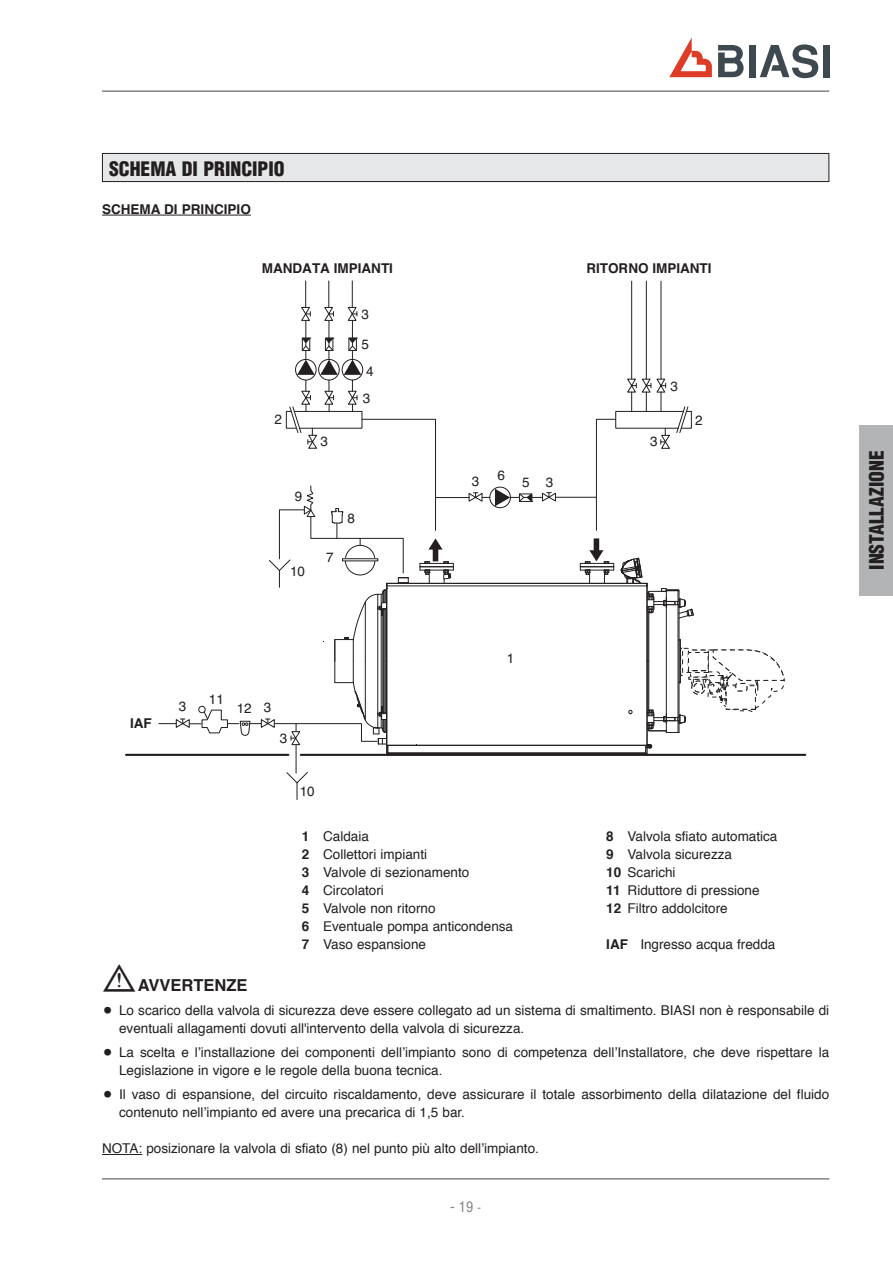
<style>
.page{position:relative;width:893px;height:1263px;background:#fff}
.page>*{position:absolute;margin:0;border:0;box-sizing:border-box;transform-origin:0 0}
.t1{font:900 condensed 19.5px "Helvetica";color:#231f20}
.t2{font:700 16.5px "Helvetica";color:#231f20}
.t3{font:condensed 14.25px "Helvetica";color:#808285}
.t4{font:13.5px/18px "Helvetica";color:#231f20}
.t5{font:700 13.5px "Helvetica";color:#231f20}
.s1{font-weight:700}
.s2{font-family:"Futura";font-weight:300;font-size:18px}
.s3{font-size:12px}
</style>
<div class="page">
<hr style="left:102px;top:90px;width:727px;height:2px;background:#808285">
<hr style="left:102px;top:1178px;width:727px;height:2px;background:#808285">
<svg style="left:669px;top:38px;width:43px;height:39px"></svg>
<div style="left:749px;top:45px;width:7px;height:32px;background:#3e484f"></div>
<div style="left:823px;top:45px;width:6px;height:32px;background:#3e484f"></div>
<svg style="left:760px;top:44px;width:59px;height:34px"></svg>
<svg style="left:718px;top:45px;width:25px;height:32px"></svg>
<div style="left:859px;top:425px;width:34px;height:170px;background:#b2b4b6"></div>
<div style="left:102px;top:153px;width:727px;height:29px;background:#e6e7e8"></div>
<div style="left:102px;top:153px;width:727px;height:29px;border:1px solid #231f20"></div>
<hr style="left:301px;top:754px;width:504px;height:2px;background:#231f20">
<hr style="left:126px;top:754px;width:162px;height:2px;background:#231f20">
<svg style="left:159px;top:281px;width:626px;height:519px"></svg>
<hr style="left:102px;top:215px;width:149px;height:1px;background:#231f20">
<hr style="left:102px;top:1154px;width:40px;height:1px;background:#231f20">
<h1 class="t1" style="left:109px;top:161px;width:177px">SCHEMA DI PRINCIPIO</h1>
<p class="t5" style="left:102px;top:204px;width:150px">SCHEMA DI PRINCIPIO</p>
<p class="t5" style="left:262px;top:264px;width:133px">MANDATA IMPIANTI</p>
<p class="t5" style="left:586px;top:264px;width:127px">RITORNO IMPIANTI</p>
<p class="t4" style="left:362px;top:306px;width:9px">3</p>
<p class="t4" style="left:362px;top:337px;width:9px">5</p>
<p class="t4" style="left:275px;top:412px;width:9px">2</p>
<p class="t4" style="left:321px;top:434px;width:9px">3</p>
<p class="t4" style="left:366px;top:364px;width:9px">4</p>
<p class="t4" style="left:363px;top:390px;width:9px">3</p>
<p class="t4" style="left:295px;top:488px;width:9px">9</p>
<p class="t4" style="left:290px;top:563px;width:17px">10</p>
<p class="t4" style="left:326px;top:550px;width:9px">7</p>
<p class="t4" style="left:347px;top:510px;width:9px">8</p>
<p class="t4" style="left:498px;top:468px;width:9px">6</p>
<p class="t4" style="left:472px;top:473px;width:9px">3</p>
<p class="t4" style="left:522px;top:475px;width:33px">5 3</p>
<p class="t4" style="left:670px;top:378px;width:9px">3</p>
<p class="t4" style="left:650px;top:434px;width:9px">3</p>
<p class="t4" style="left:695px;top:412px;width:9px">2</p>
<p class="t4" style="left:507px;top:650px;width:9px">1</p>
<p class="t5" style="left:130px;top:718px;width:23px">IAF</p>
<p class="t4" style="left:179px;top:699px;width:9px">3</p>
<p class="t4" style="left:209px;top:691px;width:17px">11</p>
<p class="t4" style="left:237px;top:700px;width:36px">12 3</p>
<p class="t4" style="left:280px;top:730px;width:9px">3</p>
<p class="t4" style="left:300px;top:783px;width:17px">10</p>
<p class="t4" style="left:302px;top:828px;width:213px"><span class="s1">1</span> Caldaia<br><span class="s1">2</span> Collettori impianti<br><span class="s1">3</span> Valvole di sezionamento<br><span class="s1">4</span> Circolatori<br><span class="s1">5</span> Valvole non ritorno<br><span class="s1">6</span> Eventuale pompa anticondensa<br><span class="s1">7</span> Vaso espansione</p>
<p class="t4" style="left:606px;top:828px;width:173px"><span class="s1">8</span> Valvola sfiato automatica<br><span class="s1">9</span> Valvola sicurezza<br><span class="s1">10</span> Scarichi<br><span class="s1">11</span> Riduttore di pressione<br><span class="s1">12</span> Filtro addolcitore</p>
<p class="t4" style="left:606px;top:936px;width:171px"><span class="s1">IAF</span> Ingresso acqua fredda</p>
<p class="t2" style="left:102px;top:979px;width:147px"><sup>b</sup> AVVERTENZE</p>
<p class="t4" style="left:119px;top:1003px;width:711px;text-indent:-17px"><span class="s2">•</span> Lo scarico della valvola di sicurezza deve essere collegato ad un sistema di smaltimento. BIASI non è responsabile di eventuali allagamenti dovuti all'intervento della valvola di sicurezza.</p>
<p class="t4" style="left:119px;top:1045px;width:711px;text-indent:-17px"><span class="s2">•</span> La scelta e l’installazione dei componenti dell’impianto sono di competenza dell’Installatore, che deve rispettare la<br>Legislazione in vigore e le regole della buona tecnica.</p>
<p class="t4" style="left:119px;top:1087px;width:711px;text-indent:-17px"><span class="s2">•</span> Il vaso di espansione, del circuito riscaldamento, deve assicurare il totale assorbimento della dilatazione del fluido contenuto nell’impianto ed avere una precarica di 1,5 bar.</p>
<p class="t4" style="left:102px;top:1141px;width:438px">NOTA: posizionare la valvola di sfiato (8) nel punto più alto dell’impianto.</p>
<p class="t3" style="left:450px;top:1201px;width:32px">- 19 <span class="s3">-</span></p>
<h1 class="t1" style="left:869px;top:570px;width:121px;rotate:-90deg">INSTALLAZIONE</h1>
</div>
